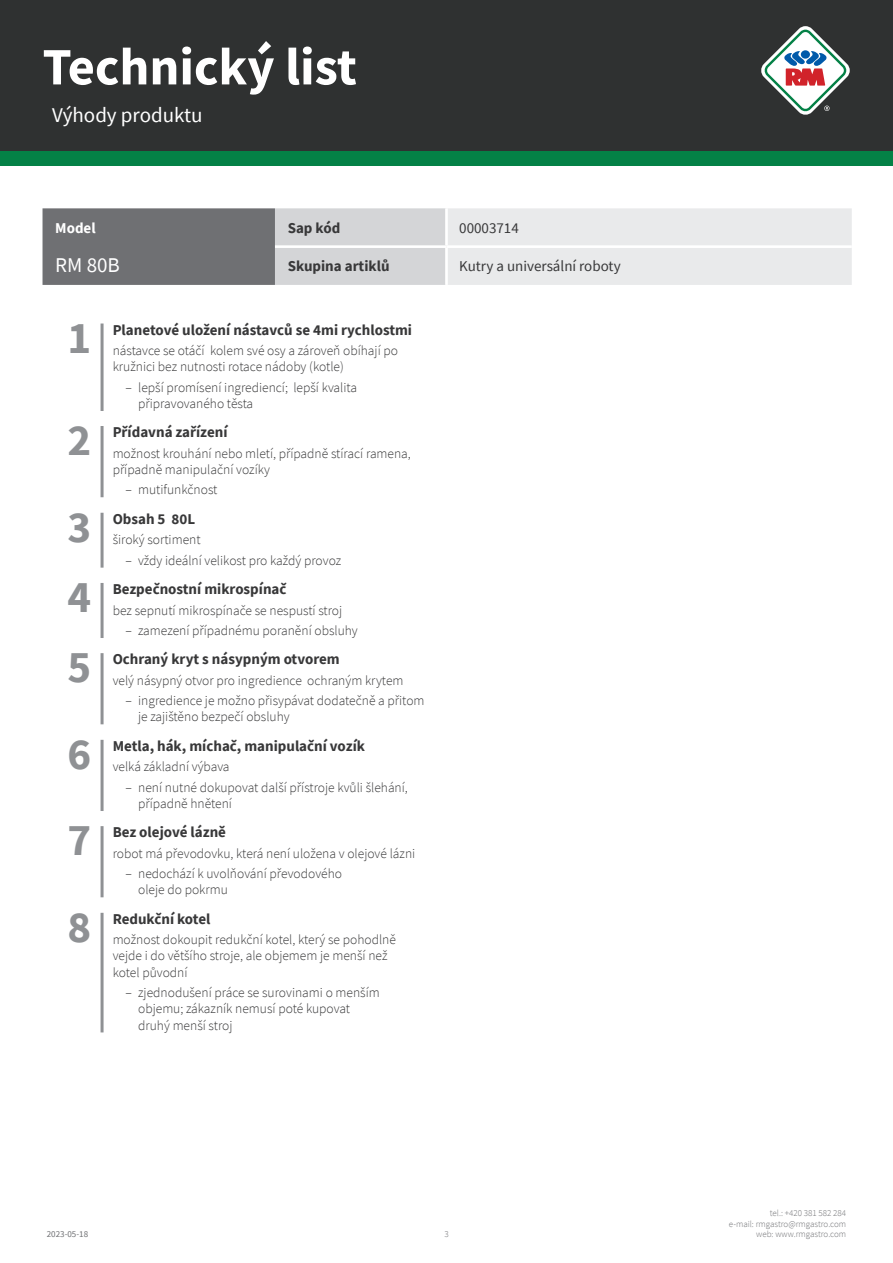
<style>
.page{position:relative;width:893px;height:1263px;background:#fff}
.page>*{position:absolute;margin:0;border:0;box-sizing:border-box;transform-origin:0 0}
.t1{font:700 52.5px "Source Sans Pro";color:#fff}
.TraitNr{font:700 45px "Source Sans Pro";color:#8f9194}
.kapitola{font:21px "Source Sans Pro";color:#fff}
.tabulka_-_headline{font:21px "Source Sans Pro";color:#fff}
.TraitParameter{font:700 15px "Source Sans Pro";color:#383839}
.tabulka_-_text{font:15px "Source Sans Pro";color:#383839}
.tabulka_-_text-2{font:700 15px "Source Sans Pro";color:#383839}
.tabulka_-_text-3{font:700 15px "Source Sans Pro";color:#fff}
.TraitAdventage{font:300 13.5px/16.2px "Source Sans Pro";color:#383839}
.t2{font:300 9px/10.8px "Source Sans Pro";color:#6f7073;text-align:right}
.t3{font:9px "Source Sans Pro";color:#6f7073}
</style>
<div class="page">
<div style="left:0;top:0;width:893px;height:166px;background:#048146"></div>
<div style="left:0;top:0;width:893px;height:151px;background:#2f3131"></div>
<svg style="left:761px;top:26px;width:89px;height:89px"></svg>
<hr style="left:101px;top:323px;width:3px;height:88px;background:#8f9194">
<hr style="left:101px;top:426px;width:3px;height:71px;background:#8f9194">
<hr style="left:101px;top:512px;width:3px;height:56px;background:#8f9194">
<hr style="left:101px;top:583px;width:3px;height:55px;background:#8f9194">
<hr style="left:101px;top:653px;width:3px;height:71px;background:#8f9194">
<hr style="left:101px;top:739px;width:3px;height:72px;background:#8f9194">
<hr style="left:101px;top:826px;width:3px;height:71px;background:#8f9194">
<hr style="left:101px;top:912px;width:3px;height:121px;background:#8f9194">
<svg style="left:43px;top:208px;width:809px;height:77px;background:#c0c1c3"></svg>
<hr style="left:445px;top:208px;width:3px;height:37px;background:#fff">
<hr style="left:275px;top:245px;width:171px;height:3px;background:#fff">
<hr style="left:446px;top:245px;width:406px;height:3px;background:#fff">
<hr style="left:445px;top:248px;width:3px;height:37px;background:#fff">
<h1 class="t1" style="left:43px;top:31px;width:316px">Technický list</h1>
<p class="kapitola" style="left:52px;top:101px;width:152px">Výhody produktu</p>
<p class="tabulka_-_text-3" style="left:55px;top:218px;width:42px">Model</p>
<p class="tabulka_-_text-2" style="left:288px;top:218px;width:54px">Sap kód</p>
<p class="tabulka_-_text" style="left:459px;top:219px;width:61px">00003714</p>
<p class="tabulka_-_headline" style="left:55px;top:251px;width:66px">RM 80B</p>
<p class="tabulka_-_text-2" style="left:288px;top:256px;width:103px">Skupina artiklů</p>
<p class="tabulka_-_text" style="left:459px;top:257px;width:163px">Kutry a universální roboty</p>
<p class="TraitNr" style="left:68px;top:307px;width:25px">1</p>
<p class="TraitParameter" style="left:113px;top:319px;width:301px">Planetové uložení nástavců se 4mi rychlostmi</p>
<p class="TraitAdventage" style="left:113px;top:342px;width:287px">nástavce se otáčí kolem své osy a zároveň obíhají po kružnici bez nutnosti rotace nádoby (kotle)</p>
<p class="TraitAdventage" style="left:138px;top:379px;width:220px;text-indent:-13px">– lepší promísení ingrediencí; lepší kvalita připravovaného těsta</p>
<p class="TraitNr" style="left:68px;top:410px;width:25px">2</p>
<p class="TraitParameter" style="left:113px;top:422px;width:116px">Přídavná zařízení</p>
<p class="TraitAdventage" style="left:113px;top:445px;width:300px">možnost krouhání nebo mletí, případně stírací ramena, případně manipulační vozíky</p>
<p class="TraitAdventage" style="left:125px;top:482px;width:94px">– mutifunkčnost</p>
<p class="TraitNr" style="left:68px;top:496px;width:25px">3</p>
<p class="TraitParameter" style="left:113px;top:509px;width:84px">Obsah 5 80L</p>
<p class="TraitAdventage" style="left:113px;top:532px;width:89px">široký sortiment</p>
<p class="TraitAdventage" style="left:125px;top:552px;width:217px">– vždy ideální velikost pro každý provoz</p>
<p class="TraitNr" style="left:68px;top:567px;width:25px">4</p>
<p class="TraitParameter" style="left:113px;top:579px;width:175px">Bezpečnostní mikrospínač</p>
<p class="TraitAdventage" style="left:113px;top:602px;width:231px">bez sepnutí mikrospínače se nespustí stroj</p>
<p class="TraitAdventage" style="left:125px;top:622px;width:234px">– zamezení případnému poranění obsluhy</p>
<p class="TraitNr" style="left:68px;top:637px;width:25px">5</p>
<p class="TraitParameter" style="left:113px;top:649px;width:229px">Ochraný kryt s násypným otvorem</p>
<p class="TraitAdventage" style="left:113px;top:672px;width:292px">velý násypný otvor pro ingredience ochraným krytem</p>
<p class="TraitAdventage" style="left:138px;top:693px;width:288px;text-indent:-13px">– ingredience je možno přisypávat dodatečně a přitom je zajištěno bezpečí obsluhy</p>
<p class="TraitNr" style="left:68px;top:723px;width:25px">6</p>
<p class="TraitParameter" style="left:113px;top:736px;width:254px">Metla, hák, míchač, manipulační vozík</p>
<p class="TraitAdventage" style="left:113px;top:759px;width:118px">velká základní výbava</p>
<p class="TraitAdventage" style="left:138px;top:779px;width:271px;text-indent:-13px">– není nutné dokupovat další přístroje kvůli šlehání, případně hnětení</p>
<p class="TraitNr" style="left:68px;top:810px;width:25px">7</p>
<p class="TraitParameter" style="left:113px;top:822px;width:115px">Bez olejové lázně</p>
<p class="TraitAdventage" style="left:113px;top:845px;width:304px">robot má převodovku, která není uložena v olejové lázni</p>
<p class="TraitAdventage" style="left:138px;top:866px;width:205px;text-indent:-13px">– nedochází k uvolňování převodového oleje do pokrmu</p>
<p class="TraitNr" style="left:68px;top:896px;width:25px">8</p>
<p class="TraitParameter" style="left:113px;top:909px;width:99px">Redukční kotel</p>
<p class="TraitAdventage" style="left:113px;top:932px;width:285px">možnost dokoupit redukční kotel, který se pohodlně vejde i do většího stroje, ale objemem je menší než kotel původní</p>
<p class="TraitAdventage" style="left:138px;top:984px;width:243px;text-indent:-13px">– zjednodušení práce se surovinami o menším objemu; zákazník nemusí poté kupovat druhý menší stroj</p>
<p class="t3" style="left:47px;top:1229px;width:43px">2023-05-18</p>
<p class="t2" style="left:444px;top:1229px;width:6px">3</p>
<p class="t2" style="left:729px;top:1207px;width:119px">tel.: +420 381 582 284<br>e-mail: rmgastro@rmgastro.com web: www.rmgastro.com</p>
</div>
